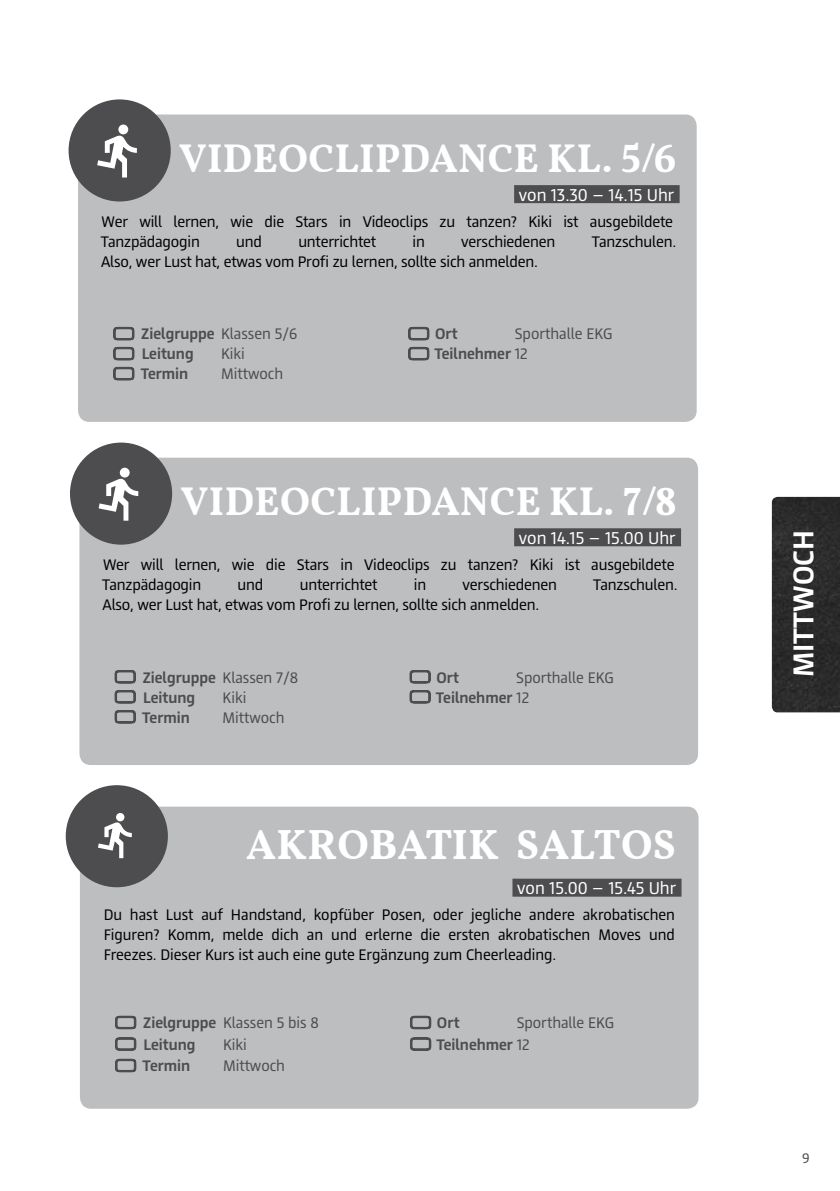
<style>
.page{position:relative;width:840px;height:1191px;background:#fff}
.page>*{position:absolute;margin:0;border:0;box-sizing:border-box;transform-origin:0 0}
.t1{font:600 42px "Vollkorn";letter-spacing:.01em;color:#fff}
.t2{font:600 40px "Vollkorn";letter-spacing:.01em;color:#fff}
.t3{font:700 30px "BER Sans";color:#fff}
.t4{font:18px "BER Sans";color:#fff}
.t5{font:16px/20px "BER Sans";letter-spacing:-.01em;color:#000}
.t6{font:16px/20px "BER Sans";color:#4d4d4f}
.t7{font:700 16px/20px "BER Sans";color:#4d4d4f}
.t8{font:14.4px "BER Sans";color:#4d4d4f}
.s1{font-weight:400}
.s2{font-weight:700}
</style>
<div class="page">
<div style="left:771px;top:497px;width:68px;height:215px;background:#2b2b2b"></div>
<div style="left:79px;top:457px;width:618px;height:308px;background:#bcbec0;border-radius:11px"></div>
<div style="left:514px;top:528px;width:166px;height:18px;background:#4d4d4f"></div>
<svg style="left:114px;top:670px;width:22px;height:54px"></svg>
<svg style="left:409px;top:670px;width:22px;height:34px"></svg>
<div style="left:70px;top:442px;width:102px;height:102px;background:#4d4d4f;border-radius:50%"></div>
<svg style="left:98px;top:468px;width:40px;height:52px"></svg>
<div style="left:80px;top:806px;width:618px;height:302px;background:#bcbec0;border-radius:11px"></div>
<div style="left:512px;top:878px;width:169px;height:18px;background:#4d4d4f"></div>
<svg style="left:115px;top:1015px;width:22px;height:58px"></svg>
<svg style="left:410px;top:1015px;width:22px;height:36px"></svg>
<div style="left:66px;top:785px;width:102px;height:102px;background:#4d4d4f;border-radius:50%"></div>
<svg style="left:98px;top:813px;width:34px;height:45px"></svg>
<div style="left:78px;top:114px;width:618px;height:308px;background:#bcbec0;border-radius:11px"></div>
<div style="left:514px;top:185px;width:165px;height:18px;background:#4d4d4f"></div>
<svg style="left:113px;top:326px;width:22px;height:55px"></svg>
<svg style="left:408px;top:326px;width:22px;height:35px"></svg>
<div style="left:68px;top:99px;width:103px;height:102px;background:#4d4d4f;border-radius:50%"></div>
<svg style="left:97px;top:125px;width:40px;height:52px"></svg>
<h2 class="t2" style="left:179px;top:132px;width:55px">VIDEOCLIPDA</h2>
<h2 class="t2" style="left:458px;top:132px;width:219px">NCE KL. 5/6</h2>
<p class="t4" style="left:518px;top:185px;width:157px">von 13.30 – 14.15 Uhr</p>
<p class="t5" style="left:101px;top:212px;width:573px">Wer will lernen, wie die Stars in Videoclips zu tanzen? Kiki ist ausgebildete<br>Tanzpädagogin</p>
<p class="t5" style="left:236px;top:232px;width:27px">und</p>
<p class="t5" style="left:298px;top:232px;width:79px">unterrichtet</p>
<p class="t5" style="left:412px;top:232px;width:14px">in</p>
<p class="t5" style="left:461px;top:232px;width:96px">verschiedenen</p>
<p class="t5" style="left:591px;top:232px;width:86px">Tanzschulen.</p>
<p class="t5" style="left:101px;top:252px;width:438px">Also, wer Lust hat, etwas vom Profi zu lernen, sollte sich anmelden.</p>
<p class="t7" style="left:141px;top:325px;width:157px">Zielgruppe <span class="s1">Klassen 5/6<br></span>Leitung</p>
<p class="t6" style="left:221px;top:345px;width:25px">Kiki</p>
<p class="t7" style="left:141px;top:365px;width:49px">Termin</p>
<p class="t6" style="left:221px;top:365px;width:63px">Mittwoch</p>
<p class="t6" style="left:434px;top:325px;width:179px;text-indent:80px">Sporthalle EKG<br><span class="s2">Teilnehmer</span> 12</p>
<p class="t7" style="left:435px;top:325px;width:24px">Ort</p>
<h2 class="t2" style="left:180px;top:475px;width:55px">VIDEOCLIPDA</h2>
<h2 class="t2" style="left:460px;top:475px;width:218px">NCE KL. 7/8</h2>
<p class="t4" style="left:518px;top:528px;width:158px">von 14.15 – 15.00 Uhr</p>
<p class="t5" style="left:102px;top:555px;width:573px">Wer will lernen, wie die Stars in Videoclips zu tanzen? Kiki ist ausgebildete<br>Tanzpädagogin</p>
<p class="t5" style="left:237px;top:575px;width:27px">und</p>
<p class="t5" style="left:299px;top:575px;width:79px">unterrichtet</p>
<p class="t5" style="left:413px;top:575px;width:14px">in</p>
<p class="t5" style="left:462px;top:575px;width:96px">verschiedenen</p>
<p class="t5" style="left:593px;top:575px;width:86px">Tanzschulen.</p>
<p class="t5" style="left:102px;top:595px;width:438px">Also, wer Lust hat, etwas vom Profi zu lernen, sollte sich anmelden.</p>
<p class="t7" style="left:143px;top:668px;width:157px">Zielgruppe <span class="s1">Klassen 7/8<br></span>Leitung</p>
<p class="t6" style="left:222px;top:688px;width:25px">Kiki</p>
<p class="t7" style="left:142px;top:708px;width:49px">Termin</p>
<p class="t6" style="left:222px;top:708px;width:63px">Mittwoch</p>
<p class="t6" style="left:435px;top:668px;width:179px;text-indent:80px">Sporthalle EKG<br><span class="s2">Teilnehmer</span> 12</p>
<p class="t7" style="left:436px;top:668px;width:24px">Ort</p>
<h1 class="t1" style="left:246px;top:818px;width:427px">AKROBATIK SALTOS</h1>
<p class="t4" style="left:517px;top:878px;width:160px">von 15.00 – 15.45 Uhr</p>
<p class="t5" style="left:104px;top:906px;width:572px;text-align:justify">Du hast Lust auf Handstand, kopfüber Posen, oder jegliche andere akrobatischen Figuren? Komm, melde dich an und erlerne die ersten akrobatischen Moves und Freezes. Dieser Kurs ist auch eine gute Ergänzung zum Cheerleading.</p>
<p class="t7" style="left:143px;top:1013px;width:177px;line-height:21.6px">Zielgruppe <span class="s1">Klassen 5 bis 8<br></span>Leitung</p>
<p class="t6" style="left:223px;top:1035px;width:25px">Kiki</p>
<p class="t7" style="left:142px;top:1056px;width:49px">Termin</p>
<p class="t6" style="left:223px;top:1057px;width:63px">Mittwoch</p>
<p class="t6" style="left:436px;top:1013px;width:179px;line-height:21.6px;text-indent:80px">Sporthalle EKG<br><span class="s2">Teilnehmer</span> 12</p>
<p class="t7" style="left:436px;top:1013px;width:24px">Ort</p>
<h3 class="t3" style="left:785px;top:677px;width:144px;rotate:-90deg">Mittwoch</h3>
<p class="t8" style="left:801px;top:1149px;width:9px">9</p>
</div>
